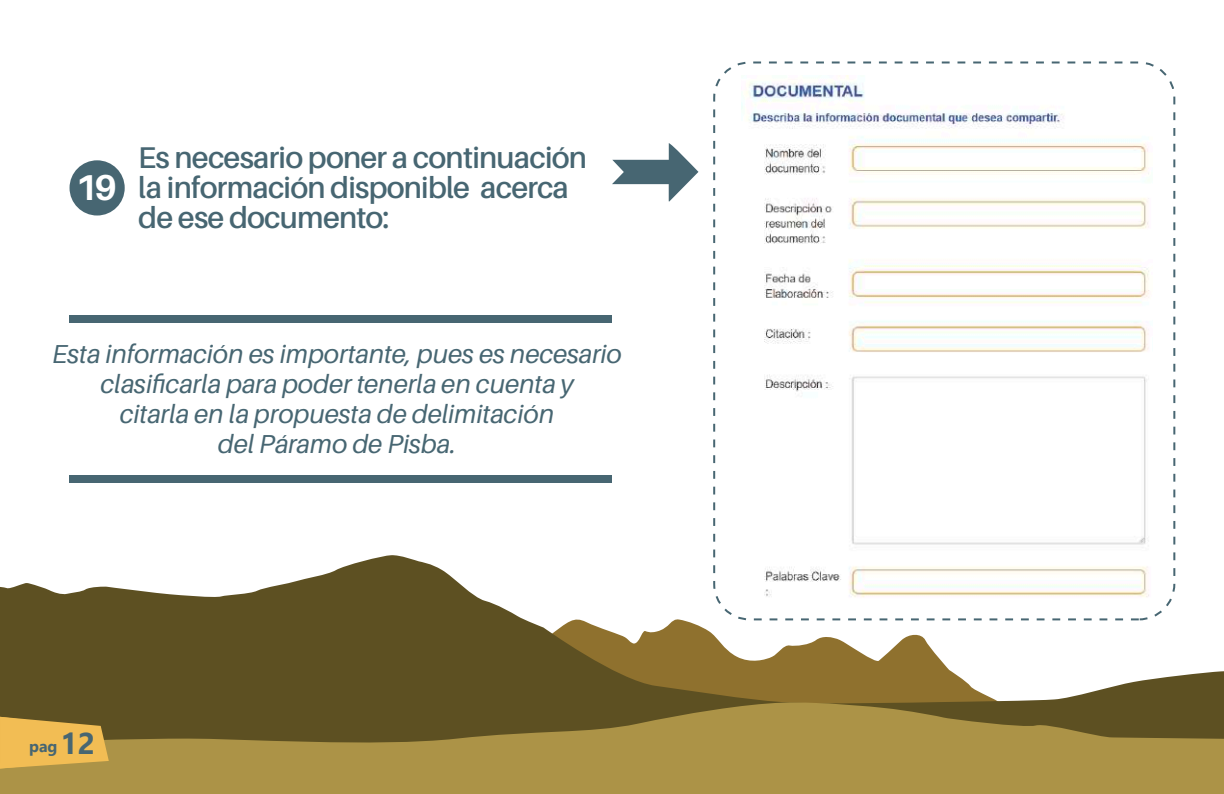
<style>
.page{position:relative;width:1224px;height:794px;background:#fff}
.page>*{position:absolute;margin:0;border:0;box-sizing:border-box;transform-origin:0 0}
.t1{font:700 36px "Aileron";color:#fff}
.t2{font:600 30px/30px "Aileron";letter-spacing:-.025em;color:#476672}
.t3{font:italic 26px/30px "Aileron";color:#476672;text-align:center}
.t4{font:700 16px "Gadugi";color:#476672}
.s1{font-size:30px}
</style>
<div class="page">
<svg style="left:0;top:555px;width:1224px;height:146px"></svg>
<svg style="left:0;top:701px;width:1224px;height:93px;background:#947f3c"></svg>
<div style="left:70px;top:160px;width:55px;height:55px;background:#476672;border-radius:50%"></div>
<svg style="left:612px;top:143px;width:86px;height:58px"></svg>
<img style="left:741px;top:75px;width:411px;height:529px">
<div style="left:713px;top:61px;width:462px;height:559px;border:2px dashed #476672;border-radius:36px"></div>
<div style="left:70px;top:315px;width:542px;height:7px;background:#476672"></div>
<div style="left:70px;top:476px;width:542px;height:7px;background:#476672"></div>
<svg style="left:0;top:717px;width:109px;height:51px;background:#dcad4d"></svg>
<h1 class="t1" style="left:76px;top:167px;width:43px">19</h1>
<p class="t2" style="left:138px;top:143px;width:450px">Es necesario poner a continuación la información disponible acerca de ese documento:</p>
<p class="t3" style="left:52px;top:339px;width:571px">Esta información es importante, pues es necesario clasificarla para poder tenerla en cuenta y<br>citarla en la propuesta de delimitación<br>del Páramo de Pisba.</p>
<p class="t4" style="left:29px;top:736px;width:67px">pag <span class="s1">12</span></p>
</div>
